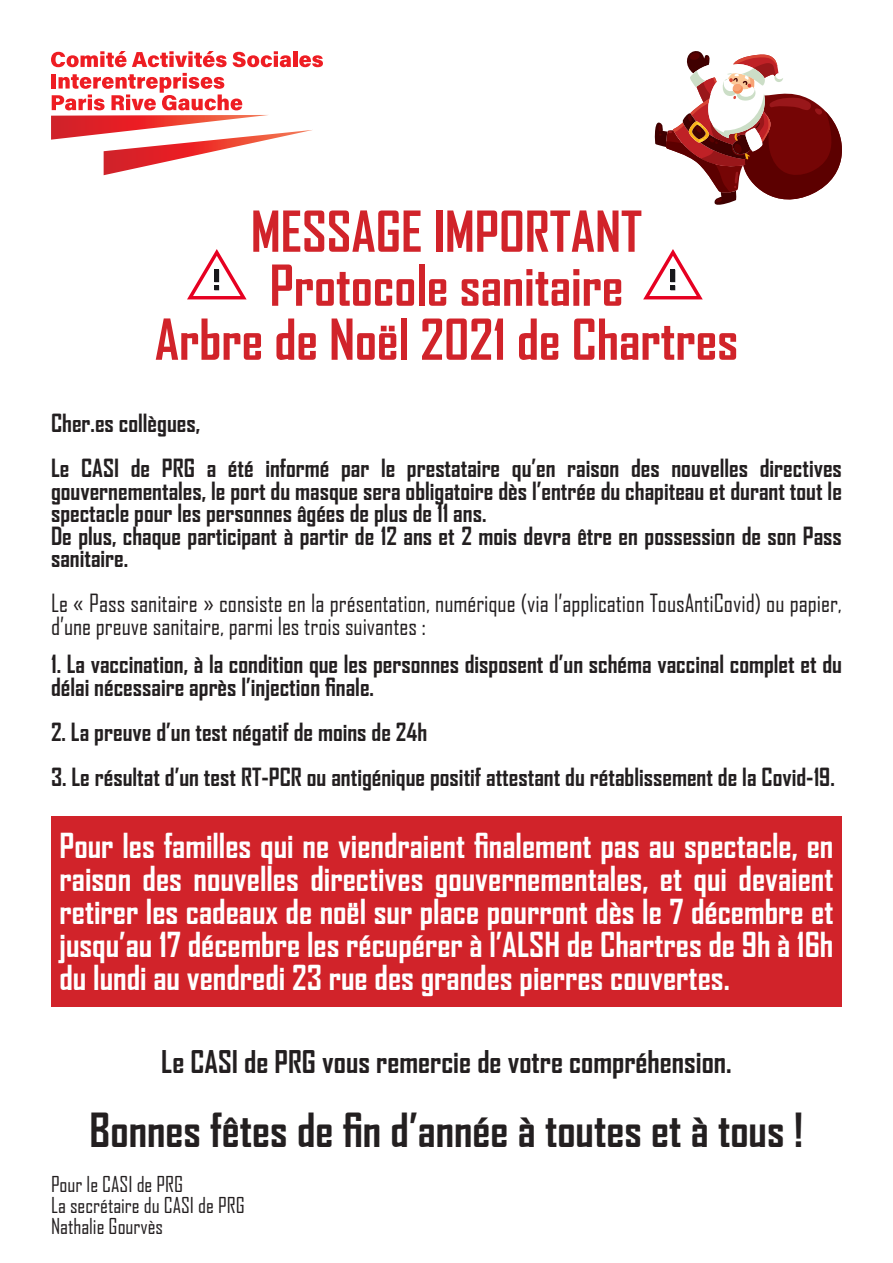
<style>
.page{position:relative;width:893px;height:1263px;background:#fff}
.page>*{position:absolute;margin:0;border:0;box-sizing:border-box;transform-origin:0 0}
.t1{font:700 54px "Agency FB";color:#d1232a}
.t2{font:700 45px "Agency FB";color:#231f20}
.t3{font:700 33px/33px "Agency FB";color:#fff;text-align:justify}
.t4{font:700 30px "Agency FB";color:#231f20}
.t5{font:700 24px/22.5px "Agency FB";color:#231f20}
.t6{font:24px/22.5px "Agency FB";color:#231f20}
.t7{font:21px "Agency FB";color:#231f20}
</style>
<div class="page">
<svg style="left:51px;top:51px;width:75px;height:16px"></svg>
<svg style="left:132px;top:51px;width:95px;height:16px"></svg>
<svg style="left:233px;top:51px;width:58px;height:16px"></svg>
<hr style="left:293px;top:51px;width:4px;height:16px;background:#ee1d23">
<svg style="left:299px;top:55px;width:24px;height:12px"></svg>
<svg style="left:51px;top:73px;width:261px;height:102px"></svg>
<svg style="left:654px;top:51px;width:188px;height:154px"></svg>
<div style="left:51px;top:816px;width:791px;height:191px;background:#d1232a"></div>
<svg style="left:187px;top:249px;width:60px;height:50px"></svg>
<svg style="left:643px;top:249px;width:60px;height:50px"></svg>
<p class="t1" style="left:251px;top:198px;width:393px">MESSAGE IMPORTANT</p>
<p class="t1" style="left:270px;top:252px;width:355px">Protocole sanitaire</p>
<p class="t1" style="left:155px;top:306px;width:585px">Arbre de Noël 2021 de Chartres</p>
<p class="t5" style="left:51px;top:411px;width:151px">Cher.es collègues,</p>
<p class="t5" style="left:51px;top:456px;width:792px;text-align:justify">Le CASI de PRG a été informé par le prestataire qu’en raison des nouvelles directives gouvernementales, le port du masque sera obligatoire dès l’entrée du chapiteau et durant tout le spectacle pour les personnes âgées de plus de 11 ans.</p>
<p class="t5" style="left:51px;top:524px;width:792px">De plus, chaque participant à partir de 12 ans et 2 mois devra être en possession de son Pass sanitaire.</p>
<p class="t6" style="left:51px;top:591px;width:792px">Le « Pass sanitaire » consiste en la présentation, numérique (via l’application TousAntiCovid) ou papier, d’une preuve sanitaire, parmi les trois suivantes :</p>
<p class="t5" style="left:51px;top:652px;width:792px">1. La vaccination, à la condition que les personnes disposent d’un schéma vaccinal complet et du délai nécessaire après l’injection finale.</p>
<p class="t5" style="left:51px;top:720px;width:378px">2. La preuve d’un test négatif de moins de 24h</p>
<p class="t5" style="left:51px;top:765px;width:785px">3. Le résultat d’un test RT-PCR ou antigénique positif attestant du rétablissement de la Covid-19.</p>
<p class="t3" style="left:60px;top:828px;width:775px">Pour les familles qui ne viendraient finalement pas au spectacle, en raison des nouvelles directives gouvernementales, et qui devaient retirer les cadeaux de noël sur place pourront dès le 7 décembre et jusqu’au 17 décembre les récupérer à l’ALSH de Chartres de 9h à 16h</p>
<p class="t3" style="left:60px;top:960px;width:672px">du lundi au vendredi 23 rue des grandes pierres couvertes.</p>
<p class="t4" style="left:161px;top:1043px;width:572px">Le CASI de PRG vous remercie de votre compréhension.</p>
<p class="t2" style="left:90px;top:1102px;width:715px">Bonnes fêtes de fin d’année à toutes et à tous !</p>
<p class="t7" style="left:51px;top:1171px;width:134px">Pour le CASI de PRG</p>
<p class="t7" style="left:51px;top:1192px;width:195px">La secrétaire du CASI de PRG</p>
<p class="t7" style="left:51px;top:1213px;width:114px">Nathalie Gourvès</p>
</div>
